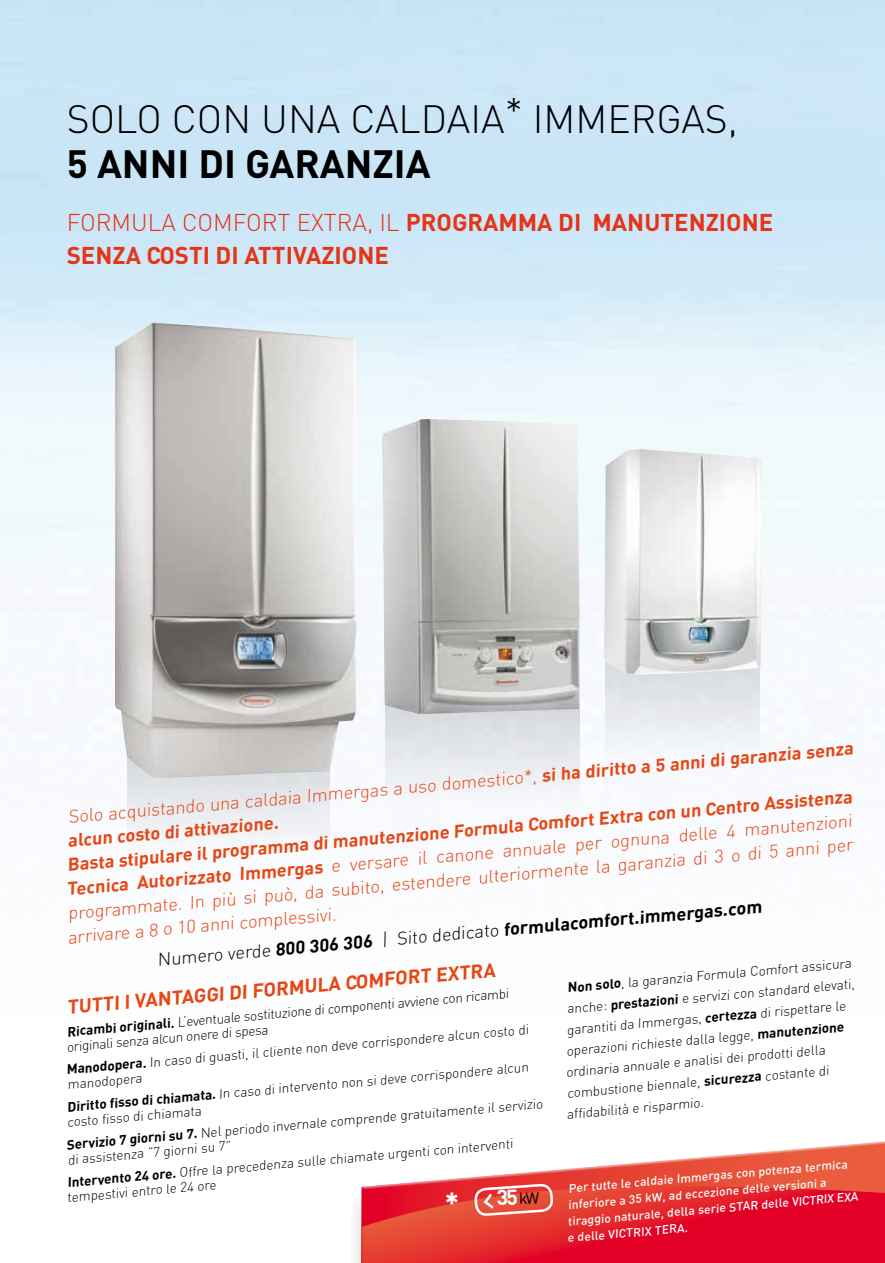
<style>
.page{position:relative;width:885px;height:1263px;background:#fff}
.page>*{position:absolute;margin:0;border:0;box-sizing:border-box;transform-origin:0 0}
.t1{font:300 39px "DIN";color:#000}
.t2{font:700 39px "DIN";color:#000}
.t3{font:700 30px "DIN";color:#fff}
.t4{font:700 24px/33px "DIN";color:#e53517}
.t5{font:700 21.3px "DIN";color:#fff}
.t6{font:700 19.5px "DIN";color:#e64715}
.t7{font:300 18px "DIN";color:#e64715}
.t8{font:700 18px "DIN";color:#e64715}
.t9{font:700 18px "DIN";color:#000}
.t10{font:300 13.5px/15px "DIN";color:#000}
.t11{font:500 12px/16.5px "DIN";color:#fff}
.s1{font-weight:300}
.s2{font-weight:700}
.s3{font-weight:400;font-size:16.05px;color:#000}
</style>
<div class="page">
<svg style="left:385px;top:714px;width:194px;height:114px"></svg>
<img style="left:382px;top:419px;width:198px;height:295px">
<svg style="left:605px;top:674px;width:154px;height:106px"></svg>
<img style="left:603px;top:449px;width:158px;height:225px">
<svg style="left:128px;top:778px;width:201px;height:97px"></svg>
<img style="left:115px;top:322px;width:241px;height:456px">
<div style="left:359px;top:1134px;width:525px;height:129px;background:#fff;opacity:.75"></div>
<svg style="left:361px;top:1184px;width:523px;height:79px;background:#e4212e"></svg>
<h1 class="t1" style="left:67px;top:95px;width:672px">SOLO CON UNA CALDAIA* IMMERGAS,</h1>
<h1 class="t2" style="left:67px;top:138px;width:365px">5 ANNI DI GARANZIA</h1>
<h3 class="t4" style="left:67px;top:205px;width:708px"><span class="s1">FORMULA COMFORT EXTRA, IL</span> PROGRAMMA DI MANUTENZIONE<br>SENZA COSTI DI ATTIVAZIONE</h3>
<h3 class="t7" style="left:67px;top:806px;width:789px;rotate:-5deg">Solo acquistando una caldaia Immergas a uso domestico*, <span class="s2">si ha diritto a 5 anni di garanzia senza</span></h3>
<h3 class="t8" style="left:66px;top:853px;width:789px;rotate:-5deg">Basta stipulare il programma di manutenzione Formula Comfort Extra con un Centro Assistenza</h3>
<h3 class="t7" style="left:66px;top:878px;width:789px;rotate:-5deg"><span class="s2">Tecnica Autorizzato Immergas</span> e versare il canone annuale per ognuna delle 4 manutenzioni</h3>
<h3 class="t8" style="left:67px;top:829px;width:213px;rotate:-5deg">alcun costo di attivazione.</h3>
<h3 class="t7" style="left:67px;top:902px;width:789px;rotate:-5deg">programmate. In più si può, da subito, estendere ulteriormente la garanzia di 3 o di 5 anni per</h3>
<h3 class="t9" style="left:156px;top:948px;width:608px;rotate:-5deg"><span class="s1">Numero verde</span> 800 306 306 <span class="s1">| Sito dedicato</span> formulacomfort.immergas.com</h3>
<h3 class="t6" style="left:66px;top:994px;width:431px;rotate:-5deg">TUTTI I VANTAGGI DI FORMULA COMFORT EXTRA</h3>
<h3 class="t7" style="left:67px;top:926px;width:271px;rotate:-5deg">arrivare a 8 o 10 anni complessivi.</h3>
<p class="t10" style="left:566px;top:980px;width:286px;rotate:-5deg"><span class="s2">Non solo</span>, la garanzia Formula Comfort assicura</p>
<p class="t10" style="left:566px;top:1001px;width:290px;rotate:-5deg">anche: <span class="s2">prestazioni</span> e servizi con standard elevati,</p>
<p class="t10" style="left:65px;top:1024px;width:446px;rotate:-5deg"><span class="s2">Ricambi originali.</span> L’eventuale sostituzione di componenti avviene con ricambi originali senza alcun onere di spesa</p>
<p class="t10" style="left:566px;top:1022px;width:281px;rotate:-5deg">garantiti da Immergas, <span class="s2">certezza</span> di rispettare le</p>
<p class="t10" style="left:565px;top:1043px;width:280px;rotate:-5deg">operazioni richieste dalla legge, <span class="s2">manutenzione</span></p>
<p class="t10" style="left:66px;top:1062px;width:465px;rotate:-5deg"><span class="s2">Manodopera.</span> In caso di guasti, il cliente non deve corrispondere alcun costo di manodopera</p>
<p class="t10" style="left:565px;top:1064px;width:262px;rotate:-5deg">ordinaria annuale e analisi dei prodotti della</p>
<p class="t10" style="left:65px;top:1099px;width:466px;rotate:-5deg"><span class="s2">Diritto fisso di chiamata.</span> In caso di intervento non si deve corrispondere alcun costo fisso di chiamata</p>
<p class="t10" style="left:566px;top:1085px;width:264px;rotate:-5deg">combustione biennale, <span class="s2">sicurezza</span> costante di</p>
<p class="t10" style="left:566px;top:1106px;width:139px;rotate:-5deg">affidabilità e risparmio.</p>
<p class="t10" style="left:66px;top:1137px;width:479px;rotate:-5deg"><span class="s2">Servizio 7 giorni su 7.</span> Nel periodo invernale comprende gratuitamente il servizio di assistenza “7 giorni su 7”</p>
<p class="t10" style="left:65px;top:1175px;width:450px;rotate:-5deg"><span class="s2">Intervento 24 ore.</span> Offre la precedenza sulle chiamate urgenti con interventi tempestivi entro le 24 ore</p>
<p class="t11" style="left:562px;top:1180px;width:295px;text-indent:5px;rotate:-5deg">Per tutte le caldaie Immergas con potenza termica inferiore a 35 kW, ad eccezione delle versioni a tiraggio naturale, della serie STAR delle VICTRIX EXA e delle VICTRIX TERA.</p>
<h2 class="t3" style="left:444px;top:1183px;width:16px">*</h2>
<h3 class="t5" style="left:496px;top:1183px;width:44px;rotate:-1deg">35 <span class="s3">kW</span></h3>
</div>
